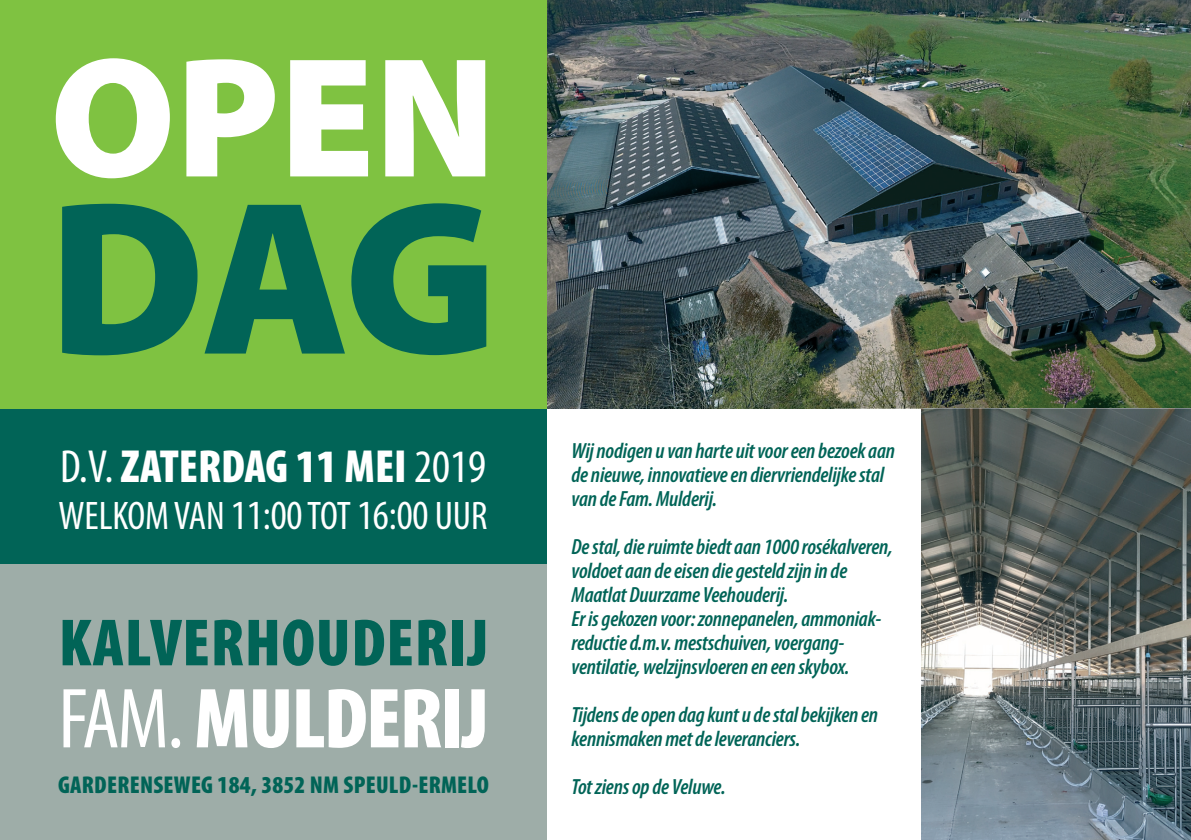
<style>
.page{position:relative;width:1191px;height:840px;background:#fff}
.page>*{position:absolute;margin:0;border:0;box-sizing:border-box;transform-origin:0 0}
.t1{font:900 220.4px "Myriad Pro";color:#016457}
.t2{font:900 172.2px "Myriad Pro";color:#fff}
.t3{font:900 condensed 86px "Myriad Pro";letter-spacing:-.02em;color:#fff}
.t4{font:900 condensed 67.2px "Myriad Pro";letter-spacing:.01em;color:#016457}
.t5{font:900 condensed 46.6px "Myriad Pro";color:#fff}
.t6{font:condensed 40px "Myriad Pro";letter-spacing:-.005em;color:#fff}
.t7{font:900 condensed 24.4px "Myriad Pro";letter-spacing:.01em;color:#016457}
.t8{font:italic 600 condensed 22px/24px "Myriad Pro";letter-spacing:-.01em;color:#016457}
.s1{font-weight:400}
.s2{font-size:41.6px}
</style>
<div class="page">
<img style="left:547px;top:0;width:644px;height:408px">
<img style="left:921px;top:408px;width:270px;height:431px">
<div style="left:0;top:408px;width:547px;height:156px;background:#016457"></div>
<div style="left:0;top:0;width:547px;height:408px;background:#7fc241"></div>
<div style="left:0;top:564px;width:547px;height:275px;background:#9eada8"></div>
<h2 class="t2" style="left:50px;top:3px;width:448px">OPEN</h2>
<h1 class="t1" style="left:48px;top:132px;width:450px">DAG</h1>
<h3 class="t5" style="left:60px;top:436px;width:427px"><span class="s1">D.V.</span> ZATERDAG 11 MEI <span class="s1">2019</span></h3>
<h3 class="t6" style="left:59px;top:491px;width:430px">WELKOM VAN <span class="s2">11:00</span> TOT <span class="s2">16:00</span> UUR</h3>
<h3 class="t4" style="left:59px;top:599px;width:431px">KALVERHOUDERIJ</h3>
<h3 class="t3" style="left:58px;top:663px;width:432px"><span class="s1">FAM.</span> MULDERIJ</h3>
<p class="t7" style="left:58px;top:768px;width:432px">GARDERENSEWEG 184, 3852 NM SPEULD-ERMELO</p>
<p class="t8" style="left:571px;top:438px;width:325px">Wij nodigen u van harte uit voor een bezoek aan de nieuwe, innovatieve en diervriendelijke stal van de Fam. Mulderij.</p>
<p class="t8" style="left:571px;top:534px;width:323px">De stal, die ruimte biedt aan 1000 rosékalveren, voldoet aan de eisen die gesteld zijn in de Maatlat Duurzame Veehouderij.<br>Er is gekozen voor: zonnepanelen, ammoniak&shy;reductie d.m.v. mestschuiven, voergang&shy;ventilatie, welzijnsvloeren en een skybox.</p>
<p class="t8" style="left:571px;top:702px;width:308px">Tijdens de open dag kunt u de stal bekijken en kennismaken met de leveranciers.</p>
<p class="t8" style="left:571px;top:774px;width:156px">Tot ziens op de Veluwe.</p>
</div>
